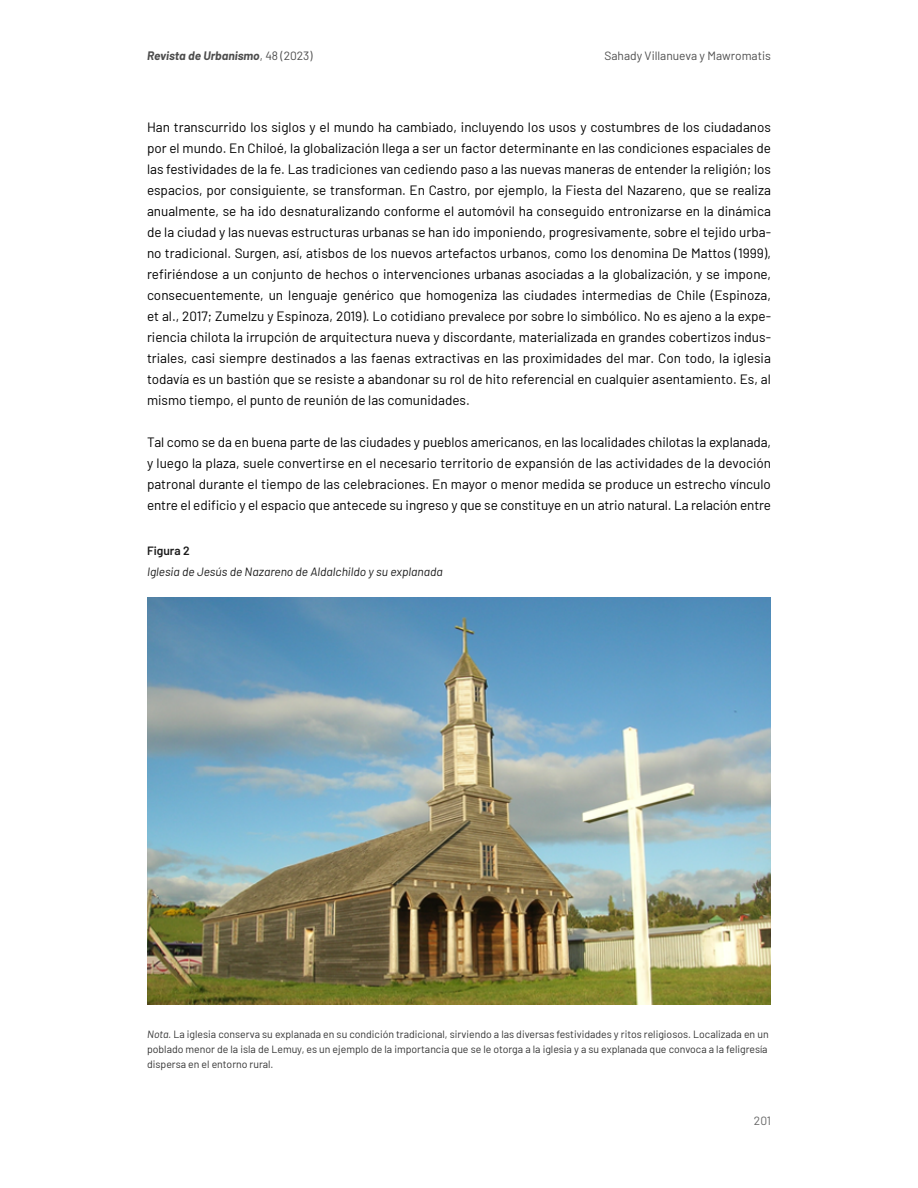
<style>
.page{position:relative;width:918px;height:1188px;background:#fff}
.page>*{position:absolute;margin:0;border:0;box-sizing:border-box;transform-origin:0 0}
.t1{font:13.5px/21px "Barlow";letter-spacing:-.005em;color:#000;text-align:justify}
.t2{font:italic 12px "Barlow";color:#1a1a1a}
.t3{font:italic 700 12px "Barlow";color:#4d4d4d}
.t4{font:12px "Barlow";color:#4d4d4d}
.t5{font:600 12px "Barlow";color:#1a1a1a}
.t6{font:12px "Barlow";color:#666}
.t7{font:10.5px/15px "Barlow";color:#333;text-align:justify}
.s1{font-weight:400;font-style:normal}
.s2{font-style:italic}
</style>
<div class="page">
<img style="left:147px;top:597px;width:624px;height:408px">
<p class="t3" style="left:147px;top:47px;width:167px">Revista de Urbanismo<span class="s1">, 48 (2023)</span></p>
<p class="t4" style="left:604px;top:47px;width:168px">Sahady Villanueva y Mawromatis</p>
<p class="t1" style="left:147px;top:116px;width:626px">Han transcurrido los siglos y el mundo ha cambiado, incluyendo los usos y costumbres de los ciudadanos por el mundo. En Chiloé, la globalización llega a ser un factor determinante en las condiciones espaciales de las festividades de la fe. Las tradiciones van cediendo paso a las nuevas maneras de entender la religión; los espacios, por consiguiente, se transforman. En Castro, por ejemplo, la Fiesta del Nazareno, que se realiza anualmente, se ha ido desnaturalizando conforme el automóvil ha conseguido entronizarse en la dinámica de la ciudad y las nuevas estructuras urbanas se han ido imponiendo, progresivamente, sobre el tejido urba&shy;no tradicional. Surgen, así, atisbos de los nuevos artefactos urbanos, como los denomina De Mattos (1999), refiriéndose a un conjunto de hechos o intervenciones urbanas asociadas a la globalización, y se impone, consecuentemente, un lenguaje genérico que homogeniza las ciudades intermedias de Chile (Espinoza, et al., 2017; Zumelzu y Espinoza, 2019). Lo cotidiano prevalece por sobre lo simbólico. No es ajeno a la expe&shy;riencia chilota la irrupción de arquitectura nueva y discordante, materializada en grandes cobertizos indus&shy;triales, casi siempre destinados a las faenas extractivas en las proximidades del mar. Con todo, la iglesia todavía es un bastión que se resiste a abandonar su rol de hito referencial en cualquier asentamiento. Es, al mismo tiempo, el punto de reunión de las comunidades.</p>
<p class="t1" style="left:147px;top:431px;width:626px">Tal como se da en buena parte de las ciudades y pueblos americanos, en las localidades chilotas la explanada, y luego la plaza, suele convertirse en el necesario territorio de expansión de las actividades de la devoción patronal durante el tiempo de las celebraciones. En mayor o menor medida se produce un estrecho vínculo entre el edificio y el espacio que antecede su ingreso y que se constituye en un atrio natural. La relación entre</p>
<p class="t5" style="left:147px;top:542px;width:44px">Figura 2</p>
<p class="t2" style="left:147px;top:563px;width:297px">Iglesia de Jesús de Nazareno de Aldalchildo y su explanada</p>
<p class="t7" style="left:147px;top:1026px;width:623px"><span class="s2">Nota.</span> La iglesia conserva su explanada en su condición tradicional, sirviendo a las diversas festividades y ritos religiosos. Localizada en un poblado menor de la isla de Lemuy, es un ejemplo de la importancia que se le otorga a la iglesia y a su explanada que convoca a la feligresía dispersa en el entorno rural.</p>
<p class="t6" style="left:754px;top:1112px;width:19px">201</p>
</div>
